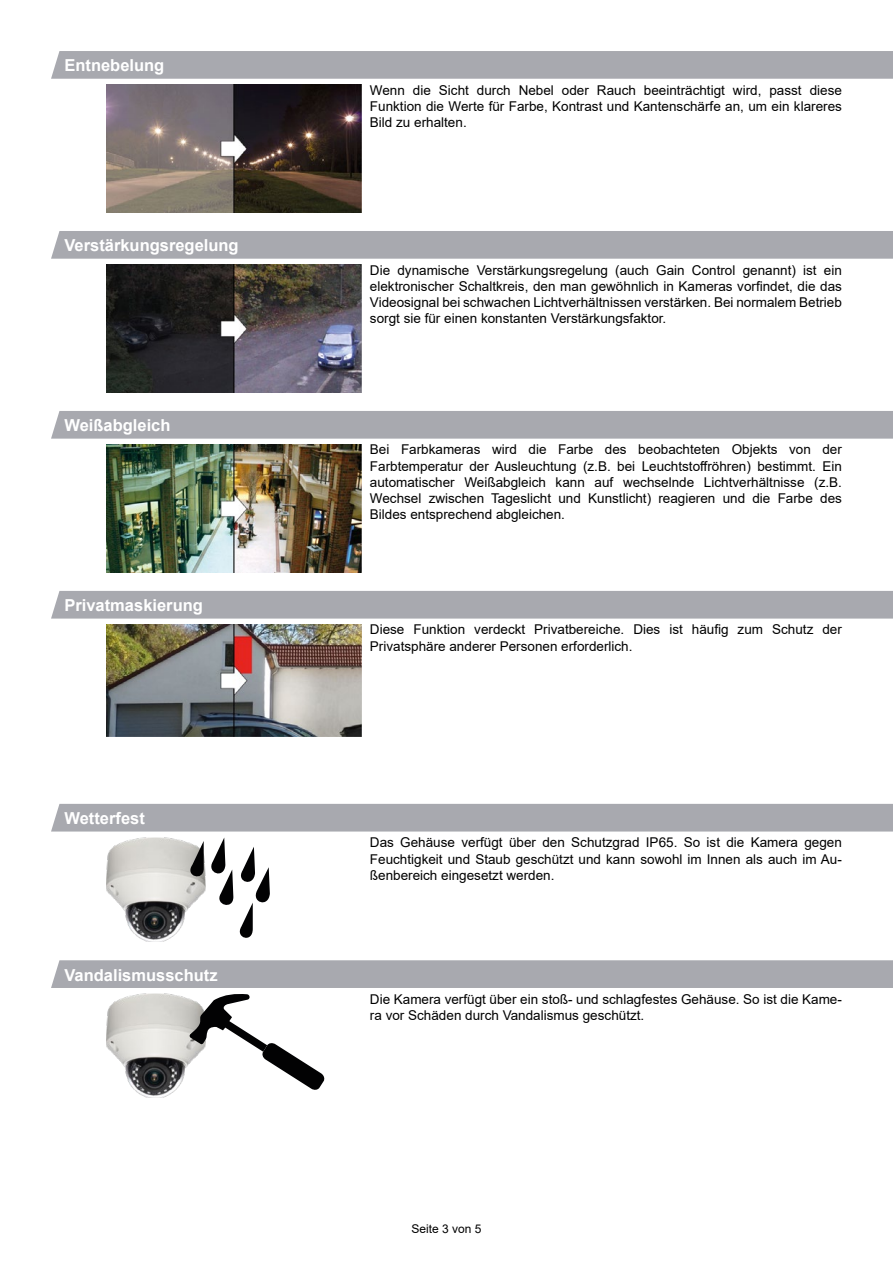
<style>
.page{position:relative;width:893px;height:1263px;background:#fff}
.page>*{position:absolute;margin:0;border:0;box-sizing:border-box;transform-origin:0 0}
.t1{font:700 16.5px "Arial";color:#fff}
.t2{font:13.5px/16.2px "Arial";color:#000;text-align:justify}
.t3{font:12px "Arial";color:#000}
</style>
<div class="page">
<div style="left:51px;top:51px;width:842px;height:28px;background:#a8a9af"></div>
<img style="left:106px;top:85px;width:255px;height:127px">
<div style="left:51px;top:231px;width:842px;height:28px;background:#a8a9af"></div>
<img style="left:106px;top:265px;width:255px;height:127px">
<div style="left:51px;top:411px;width:842px;height:28px;background:#a8a9af"></div>
<img style="left:106px;top:445px;width:255px;height:127px">
<div style="left:51px;top:591px;width:842px;height:28px;background:#a8a9af"></div>
<img style="left:106px;top:625px;width:255px;height:111px">
<div style="left:51px;top:804px;width:842px;height:27px;background:#a8a9af"></div>
<img style="left:106px;top:837px;width:78px;height:104px">
<svg style="left:184px;top:837px;width:86px;height:101px"></svg>
<img style="left:135px;top:1090px;width:41px;height:8px">
<svg style="left:51px;top:960px;width:842px;height:130px"></svg>
<p class="t1" style="left:64px;top:54px;width:101px">Entnebelung</p>
<p class="t1" style="left:64px;top:234px;width:176px">Verstärkungsregelung</p>
<p class="t1" style="left:64px;top:414px;width:108px">Weißabgleich</p>
<p class="t1" style="left:64px;top:594px;width:140px">Privatmaskierung</p>
<p class="t1" style="left:64px;top:807px;width:82px">Wetterfest</p>
<p class="t1" style="left:64px;top:963px;width:155px">Vandalismusschutz</p>
<p class="t2" style="left:370px;top:82px;width:473px">Wenn die Sicht durch Nebel oder Rauch beeinträchtigt wird, passt diese Funktion die Werte für Farbe, Kontrast und Kantenschärfe an, um ein klareres Bild zu erhalten.</p>
<p class="t2" style="left:370px;top:262px;width:473px">Die dynamische Verstärkungsregelung (auch Gain Control genannt) ist ein elektronischer Schaltkreis, den man gewöhnlich in Kameras vorfindet, die das Videosignal bei schwachen Lichtverhältnissen verstärken. Bei normalem Betrieb sorgt sie für einen konstanten Verstärkungsfaktor.</p>
<p class="t2" style="left:370px;top:441px;width:473px">Bei Farbkameras wird die Farbe des beobachteten Objekts von der Farbtemperatur der Ausleuchtung (z.B. bei Leuchtstoffröhren) bestimmt. Ein automatischer Weißabgleich kann auf wechselnde Lichtverhältnisse (z.B.<br>Wechsel zwischen Tageslicht und Kunstlicht) reagieren und die Farbe des Bildes entsprechend abgleichen.</p>
<p class="t2" style="left:370px;top:621px;width:473px">Diese Funktion verdeckt Privatbereiche. Dies ist häufig zum Schutz der<br>Privatsphäre anderer Personen erforderlich.</p>
<p class="t2" style="left:370px;top:834px;width:473px">Das Gehäuse verfügt über den Schutzgrad IP65. So ist die Kamera gegen Feuchtigkeit und Staub geschützt und kann sowohl im Innen als auch im Au&shy;ßenbereich eingesetzt werden.</p>
<p class="t2" style="left:370px;top:991px;width:473px">Die Kamera verfügt über ein stoß- und schlagfestes Gehäuse. So ist die Kame&shy;ra vor Schäden durch Vandalismus geschützt.</p>
<p class="t3" style="left:411px;top:1220px;width:72px">Seite 3 von 5</p>
</div>
